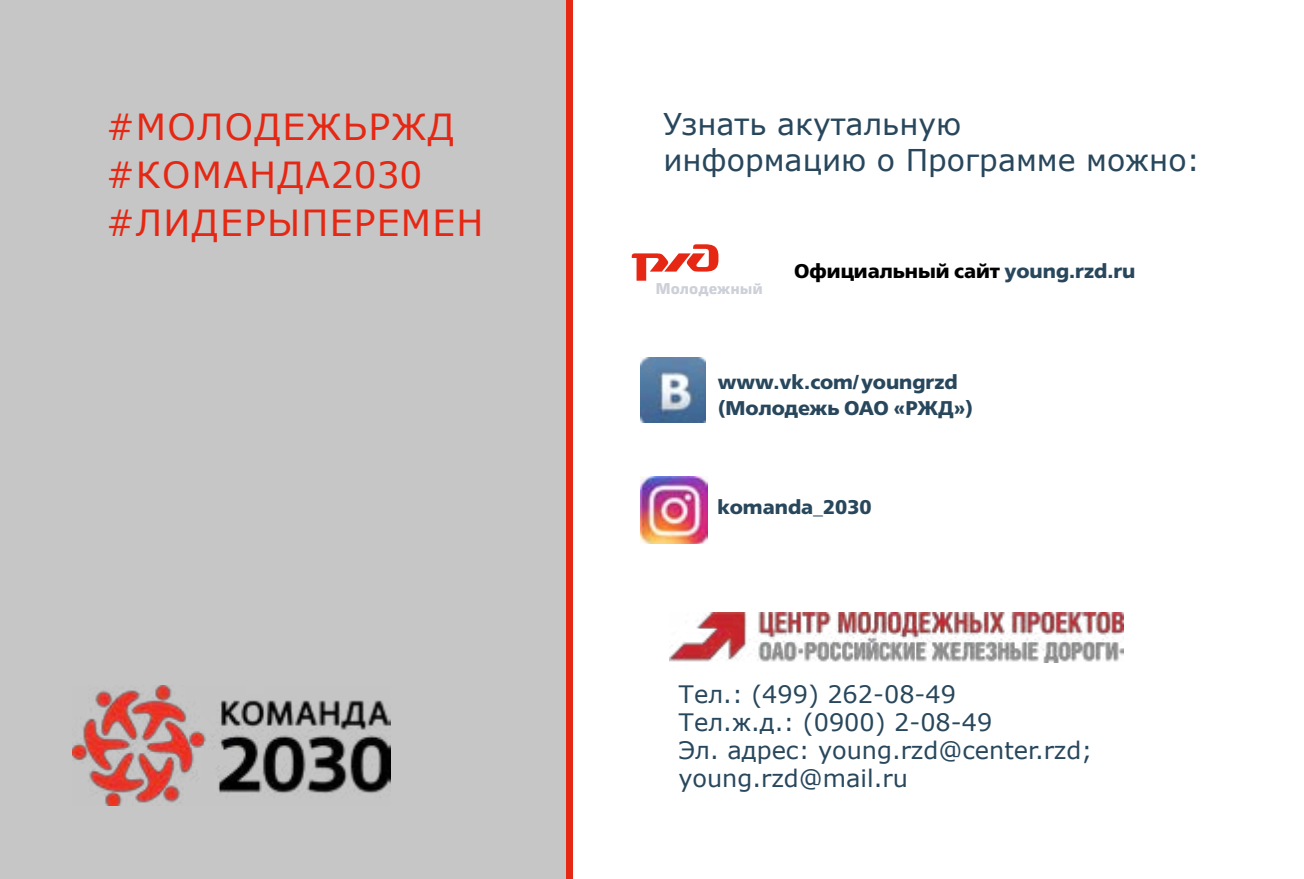
<style>
.page{position:relative;width:1304px;height:879px;background:#fff}
.page>*{position:absolute;margin:0;border:0;box-sizing:border-box;transform-origin:0 0}
.t1{font:36px/48px "Verdana";letter-spacing:.035em;color:#e52713}
.t2{font:30px/36px "Verdana";color:#28475c}
.t3{font:24px/28px "Verdana";color:#28475c}
.t4{font:19.8px/26.4px "FSRAILWAY Bold";color:#28475c}
.t5{font:19.8px "FSRAILWAY Bold";color:#000}
.t6{font:700 15.4px "Russian Rail G Pro";color:#cdd0d9}
.s1{color:#28475c}
</style>
<div class="page">
<div style="left:0;top:0;width:565px;height:879px;background:#c6c6c6"></div>
<img style="left:669px;top:613px;width:454px;height:49px">
<svg style="left:632px;top:244px;width:86px;height:37px"></svg>
<div style="left:567px;top:0;width:6px;height:879px;background:#e52713"></div>
<img style="left:641px;top:357px;width:65px;height:66px">
<img style="left:641px;top:476px;width:66px;height:67px">
<img style="left:72px;top:686px;width:318px;height:120px">
<h1 class="t1" style="left:106px;top:102px;width:379px">#МОЛОДЕЖЬРЖД #КОМАНДА2030 #ЛИДЕРЫПЕРЕМЕН</h1>
<p class="t2" style="left:663px;top:106px;width:538px">Узнать акутальную<br>информацию о Программе можно:</p>
<p class="t6" style="left:655px;top:279px;width:109px">Молодежный</p>
<p class="t5" style="left:794px;top:259px;width:343px">Официальный сайт <span class="s1">young.rzd.ru</span></p>
<p class="t4" style="left:718px;top:368px;width:257px">www.vk.com/youngrzd (Молодежь ОАО «РЖД»)</p>
<p class="t4" style="left:718px;top:494px;width:156px">komanda_2030</p>
<p class="t3" style="left:678px;top:680px;width:415px">Тел.: (499) 262-08-49<br>Тел.ж.д.: (0900) 2-08-49<br>Эл. адрес: young.rzd@center.rzd; young.rzd@mail.ru</p>
</div>
